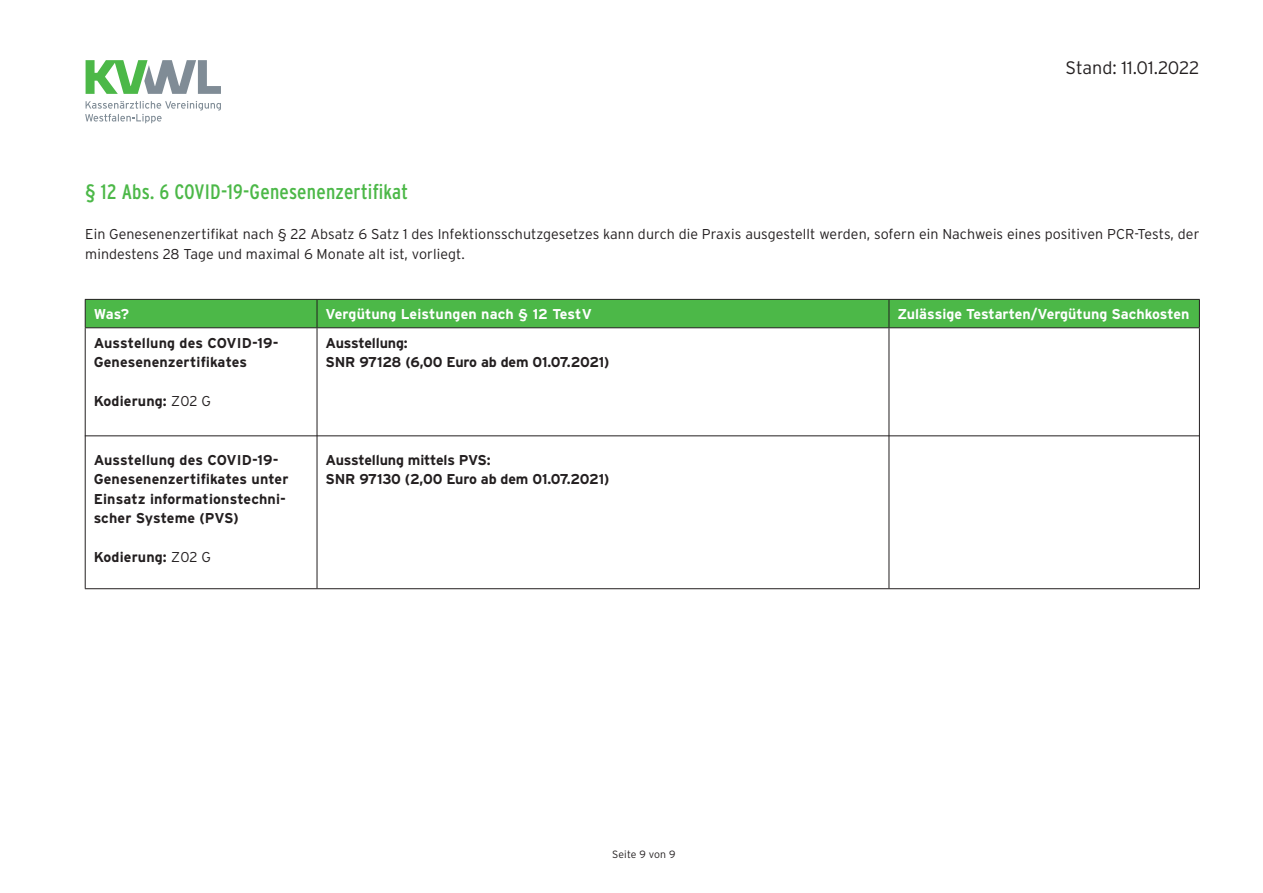
<style>
.page{position:relative;width:1263px;height:893px;background:#fff}
.page>*{position:absolute;margin:0;border:0;box-sizing:border-box;transform-origin:0 0}
.Subhead-2_NEU{font:condensed 20.85px "Interstate";letter-spacing:.01em;color:#4cb848}
.t1{font:300 18px "Interstate";letter-spacing:-.01em;color:#231f20}
.Subhead-2_NEU-2{font:700 14.25px/19.5px "Interstate";color:#231f20}
.Fließtext_NEU{font:300 14.25px/19.5px "Interstate";letter-spacing:.005em;color:#231f20}
.Subhead-2_NEU-3{font:700 14.25px "Interstate";color:#fff}
.Subhead-2_NEU-4{font:300 10.5px "Interstate";letter-spacing:.005em;color:#231f20}
.s1{font-weight:300}
</style>
<div class="page">
<svg style="left:85px;top:101px;width:136px;height:22px"></svg>
<svg style="left:86px;top:60px;width:135px;height:34px"></svg>
<div style="left:85px;top:299px;width:1115px;height:28px;background:#4cb848"></div>
<hr style="left:85px;top:327px;width:232px;height:1px;background:#231f20">
<hr style="left:85px;top:328px;width:1px;height:260px;background:#231f20">
<hr style="left:317px;top:327px;width:572px;height:1px;background:#231f20">
<hr style="left:317px;top:328px;width:1px;height:260px;background:#231f20">
<hr style="left:889px;top:327px;width:311px;height:1px;background:#231f20">
<hr style="left:888px;top:328px;width:1px;height:260px;background:#231f20">
<hr style="left:1199px;top:328px;width:1px;height:260px;background:#231f20">
<hr style="left:85px;top:588px;width:232px;height:1px;background:#231f20">
<hr style="left:317px;top:588px;width:572px;height:1px;background:#231f20">
<hr style="left:889px;top:588px;width:311px;height:1px;background:#231f20">
<hr style="left:85px;top:436px;width:1114px;height:1px;background:#231f20">
<p class="t1" style="left:1065px;top:57px;width:135px">Stand: 11.01.2022</p>
<p class="Subhead-2_NEU" style="left:85px;top:179px;width:324px">§ 12 Abs. 6 COVID-19-Genesenenzertifikat</p>
<p class="Fließtext_NEU" style="left:85px;top:224px;width:1116px">Ein Genesenenzertifikat nach § 22 Absatz 6 Satz 1 des Infektionsschutzgesetzes kann durch die Praxis ausgestellt werden, sofern ein Nachweis eines positiven PCR-Tests, der mindestens 28 Tage und maximal 6 Monate alt ist, vorliegt.</p>
<p class="Subhead-2_NEU-3" style="left:94px;top:306px;width:37px">Was?</p>
<p class="Subhead-2_NEU-3" style="left:325px;top:306px;width:268px">Vergütung Leistungen nach § 12 TestV</p>
<p class="Subhead-2_NEU-3" style="left:897px;top:306px;width:293px">Zulässige Testarten/Vergütung Sachkosten</p>
<p class="Subhead-2_NEU-2" style="left:94px;top:333px;width:186px">Ausstellung des COVID-19-<br>Genesenenzertifikates</p>
<p class="Subhead-2_NEU-2" style="left:94px;top:391px;width:119px">Kodierung: <span class="s1">Z02 G</span></p>
<p class="Subhead-2_NEU-2" style="left:325px;top:333px;width:285px">Ausstellung:<br>SNR 97128 (6,00 Euro ab dem 01.07.2021)</p>
<p class="Subhead-2_NEU-2" style="left:94px;top:450px;width:196px">Ausstellung des COVID-19-<br>Genesenenzertifikates unter<br>Einsatz informationstechni&shy;scher Systeme (PVS)</p>
<p class="Subhead-2_NEU-2" style="left:94px;top:547px;width:119px">Kodierung: <span class="s1">Z02 G</span></p>
<p class="Subhead-2_NEU-2" style="left:325px;top:450px;width:285px">Ausstellung mittels PVS:<br>SNR 97130 (2,00 Euro ab dem 01.07.2021)</p>
<p class="Subhead-2_NEU-4" style="left:612px;top:848px;width:65px">Seite 9 von 9</p>
</div>
